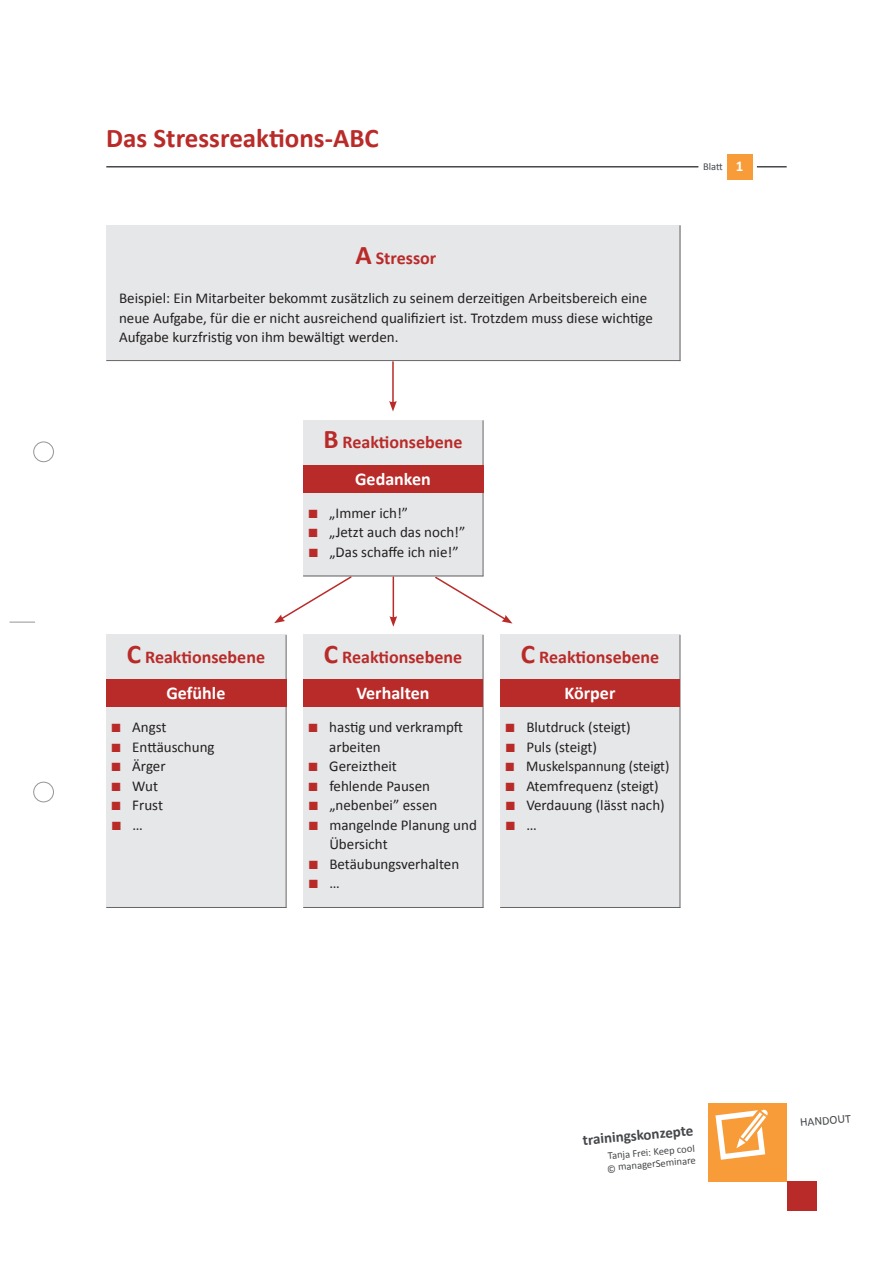
<style>
.page{position:relative;width:893px;height:1263px;background:#fff}
.page>*{position:absolute;margin:0;border:0;box-sizing:border-box;transform-origin:0 0}
.t1{font:700 27px "Calibri";color:#b92b29}
.t2{font:700 18px/36.8px "Calibri";color:#b92b29;text-align:center}
.t3{font:15px/19.5px "Calibri";color:#231f20}
.t4{font:700 15px "Calibri";color:#45474a}
.t5{font:12px "Calibri";color:#45474a}
.t6{font:10.5px/12px "Calibri";color:#45474a}
.s1{font-size:27px}
.s2{color:#fff}
.s3{font-weight:700;font-size:15px;color:#fff}
</style>
<div class="page">
<hr style="left:106px;top:166px;width:592px;height:1px;background:#45474a">
<div style="left:34px;top:442px;width:20px;height:20px;border:1px solid #939598;border-radius:50%"></div>
<div style="left:34px;top:782px;width:20px;height:20px;border:1px solid #939598;border-radius:50%"></div>
<svg style="left:10px;top:622px;width:25px;height:1px"></svg>
<div style="left:727px;top:154px;width:25px;height:26px;background:#f89b39"></div>
<hr style="left:757px;top:166px;width:30px;height:1px;background:#45474a">
<div style="left:708px;top:1103px;width:79px;height:78px;background:#f89b39"></div>
<div style="left:787px;top:1181px;width:30px;height:30px;background:#b92b29"></div>
<svg style="left:715px;top:1109px;width:53px;height:51px"></svg>
<hr style="left:392px;top:362px;width:2px;height:41px;background:#b92b29">
<svg style="left:389px;top:401px;width:8px;height:10px"></svg>
<div style="left:106px;top:225px;width:574px;height:136px;background:#e6e7e9"></div>
<hr style="left:106px;top:360px;width:574px;height:1px;background:#686566">
<hr style="left:680px;top:225px;width:1px;height:136px;background:#686566">
<div style="left:303px;top:420px;width:180px;height:156px;background:#e6e7e9"></div>
<hr style="left:303px;top:575px;width:180px;height:1px;background:#686566">
<hr style="left:483px;top:420px;width:1px;height:156px;background:#686566">
<div style="left:106px;top:635px;width:180px;height:273px;background:#e6e7e9"></div>
<hr style="left:106px;top:907px;width:180px;height:1px;background:#686566">
<hr style="left:286px;top:635px;width:1px;height:273px;background:#686566">
<div style="left:303px;top:635px;width:180px;height:273px;background:#e6e7e9"></div>
<hr style="left:303px;top:907px;width:180px;height:1px;background:#686566">
<hr style="left:483px;top:635px;width:1px;height:273px;background:#686566">
<div style="left:500px;top:635px;width:180px;height:273px;background:#e6e7e9"></div>
<hr style="left:500px;top:907px;width:180px;height:1px;background:#686566">
<hr style="left:680px;top:635px;width:1px;height:273px;background:#686566">
<hr style="left:393px;top:577px;width:1px;height:41px;background:#b92b29">
<svg style="left:389px;top:616px;width:8px;height:11px"></svg>
<svg style="left:274px;top:575px;width:79px;height:48px"></svg>
<svg style="left:434px;top:575px;width:78px;height:48px"></svg>
<div style="left:303px;top:466px;width:180px;height:27px;background:#b92b29"></div>
<div style="left:106px;top:679px;width:180px;height:28px;background:#b92b29"></div>
<div style="left:303px;top:679px;width:180px;height:28px;background:#b92b29"></div>
<div style="left:500px;top:679px;width:180px;height:28px;background:#b92b29"></div>
<h1 class="t1" style="left:106px;top:119px;width:274px">Das Stressreaktions-ABC</h1>
<p class="t2" style="left:355px;top:239px;width:82px"><span class="s1">A</span> Stressor</p>
<p class="t3" style="left:119px;top:288px;width:535px">Beispiel: Ein Mitarbeiter bekommt zusätzlich zu seinem derzeitigen Arbeitsbereich eine neue Aufgabe, für die er nicht ausreichend qualifiziert ist. Trotzdem muss diese wichtige<br>Aufgabe kurzfristig von ihm bewältigt werden.</p>
<p class="t2" style="left:127px;top:638px;width:140px"><span class="s1">C</span> Reaktionsebene<br><span class="s2">Gefühle</span></p>
<p class="t3" style="left:132px;top:717px;width:84px">Angst<br>Enttäuschung<br>Ärger<br>Wut<br>Frust<br>…</p>
<p class="t2" style="left:323px;top:423px;width:141px"><span class="s1">B</span> Reaktionsebene<br><span class="s2">Gedanken</span></p>
<p class="t3" style="left:329px;top:503px;width:138px">„Immer ich!”<br>„Jetzt auch das noch!” „Das schaffe ich nie!”</p>
<p class="t2" style="left:324px;top:638px;width:140px"><span class="s1">C</span> Reaktionsebene<br><span class="s2">Verhalten</span></p>
<p class="t3" style="left:329px;top:717px;width:149px">hastig und verkrampft arbeiten<br>Gereiztheit<br>fehlende Pausen „nebenbei” essen mangelnde Planung und<br>Übersicht<br>Betäubungsverhalten<br>…</p>
<p class="t2" style="left:521px;top:638px;width:140px"><span class="s1">C</span> Reaktionsebene<br><span class="s2">Körper</span></p>
<p class="t3" style="left:526px;top:717px;width:145px">Blutdruck (steigt)<br>Puls (steigt)<br>Muskelspannung (steigt)<br>Atemfrequenz (steigt)<br>Verdauung (lässt nach) …</p>
<p class="t6" style="left:703px;top:160px;width:42px">Blatt <span class="s3">1</span></p>
<p class="t4" style="left:582px;top:1129px;width:112px;rotate:-5deg">trainingskonzepte</p>
<p class="t6" style="left:606px;top:1149px;width:90px;rotate:-5deg">Tanja Frei: Keep cool © managerSeminare</p>
<p class="t5" style="left:799px;top:1114px;width:53px;rotate:-5deg">HANDOUT</p>
</div>
